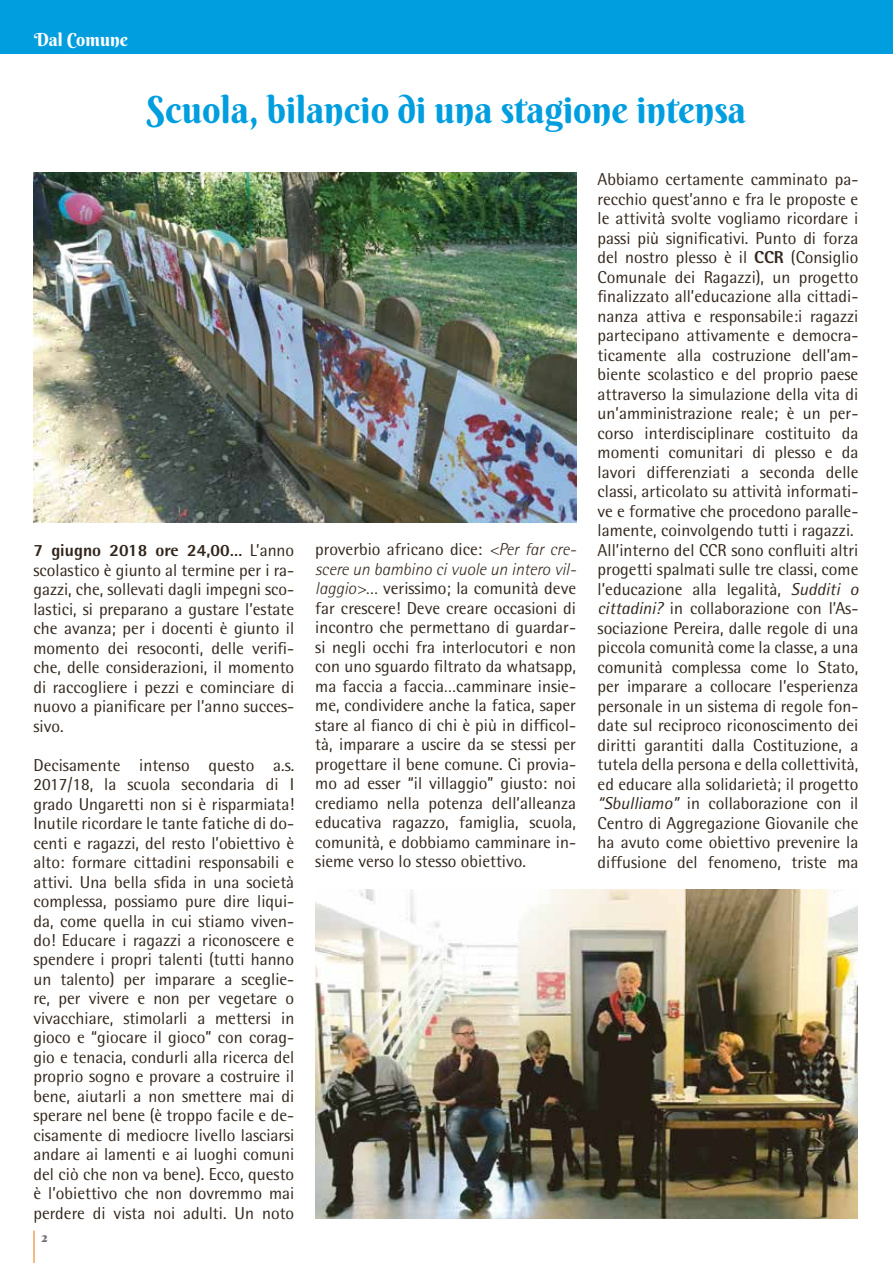
<style>
.page{position:relative;width:893px;height:1263px;background:#fff}
.page>*{position:absolute;margin:0;border:0;box-sizing:border-box;transform-origin:0 0}
.t1{font:37.5px "Berkshire Swash";color:#009ede}
.t2{font:18px "Berkshire Swash";color:#fff}
.t3{font:17.25px/19.5px "Rotis Semi Sans";color:#32261c;text-align:justify}
.t4{font:13.5px "Berkshire Swash";color:#6d6966}
.s1{font-weight:800}
.s2{font-weight:300;font-style:italic}
.s3{font-style:italic}
</style>
<div class="page">
<hr style="left:33px;top:1231px;width:2px;height:32px;background:#ed8028">
<div style="left:0;top:0;width:893px;height:54px;background:#009ede"></div>
<img style="left:33px;top:172px;width:543px;height:350px">
<img style="left:315px;top:889px;width:543px;height:329px">
<p class="t2" style="left:34px;top:29px;width:96px">Dal Comune</p>
<h1 class="t1" style="left:146px;top:86px;width:601px">Scuola, bilancio di una stagione intensa</h1>
<p class="t3" style="left:33px;top:540px;width:262px"><span class="s1">7 giugno 2018 ore 24,00…</span> L’anno scolastico è giunto al termine per i ra&shy;gazzi, che, sollevati dagli impegni sco&shy;lastici, si preparano a gustare l’estate che avanza; per i docenti è giunto il momento dei resoconti, delle verifi&shy;che, delle considerazioni, il momento di raccogliere i pezzi e cominciare di nuovo a pianificare per l’anno succes&shy;sivo.</p>
<p class="t3" style="left:33px;top:755px;width:262px">Decisamente intenso questo a.s.<br>2017/18, la scuola secondaria di I grado Ungaretti non si è risparmiata!<br>Inutile ricordare le tante fatiche di do&shy;centi e ragazzi, del resto l’obiettivo è alto: formare cittadini responsabili e attivi. Una bella sfida in una società complessa, possiamo pure dire liqui&shy;da, come quella in cui stiamo viven&shy;do! Educare i ragazzi a riconoscere e spendere i propri talenti (tutti hanno un talento) per imparare a sceglie&shy;re, per vivere e non per vegetare o vivacchiare, stimolarli a mettersi in gioco e “giocare il gioco” con corag&shy;gio e tenacia, condurli alla ricerca del proprio sogno e provare a costruire il bene, aiutarli a non smettere mai di sperare nel bene (è troppo facile e de&shy;cisamente di mediocre livello lasciarsi andare ai lamenti e ai luoghi comuni del ciò che non va bene). Ecco, questo è l’obiettivo che non dovremmo mai perdere di vista noi adulti. Un noto</p>
<p class="t4" style="left:41px;top:1229px;width:8px">2</p>
<p class="t3" style="left:315px;top:540px;width:262px">proverbio africano dice: <span class="s2">&lt;Per far cre&shy;scere un bambino ci vuole un intero vil&shy;laggio&gt;</span>… verissimo; la comunità deve far crescere! Deve creare occasioni di incontro che permettano di guardar&shy;si negli occhi fra interlocutori e non con uno sguardo filtrato da whatsapp, ma faccia a faccia…camminare insie&shy;me, condividere anche la fatica, saper stare al fianco di chi è più in difficol&shy;tà, imparare a uscire da se stessi per progettare il bene comune. Ci provia&shy;mo ad esser “il villaggio” giusto: noi crediamo nella potenza dell’alleanza educativa ragazzo, famiglia, scuola, comunità, e dobbiamo camminare in&shy;sieme verso lo stesso obiettivo.</p>
<p class="t3" style="left:598px;top:170px;width:262px;text-align:left">Abbiamo certamente camminato pa&shy;recchio quest’anno e fra le proposte e le attività svolte vogliamo ricordare i passi più significativi. Punto di forza del nostro plesso è il <span class="s1">CCR</span> (Consiglio Comunale dei Ragazzi), un progetto finalizzato all’educazione alla cittadi&shy;nanza attiva e responsabile:i ragazzi partecipano attivamente e democra&shy;ticamente alla costruzione dell’am&shy;biente scolastico e del proprio paese attraverso la simulazione della vita di un’amministrazione reale; è un per&shy;corso interdisciplinare costituito da momenti comunitari di plesso e da lavori differenziati a seconda delle classi, articolato su attività informati&shy;ve e formative che procedono paralle&shy;lamente, coinvolgendo tutti i ragazzi.<br>All’interno del CCR sono confluiti altri progetti spalmati sulle tre classi, come l’educazione alla legalità, <span class="s3">Sudditi o cittadini?</span> in collaborazione con l’As&shy;sociazione Pereira, dalle regole di una piccola comunità come la classe, a una comunità complessa come lo Stato, per imparare a collocare l’esperienza personale in un sistema di regole fon&shy;date sul reciproco riconoscimento dei diritti garantiti dalla Costituzione, a tutela della persona e della collettività, ed educare alla solidarietà; il progetto <span class="s3">“Sbulliamo”</span> in collaborazione con il Centro di Aggregazione Giovanile che ha avuto come obiettivo prevenire la diffusione del fenomeno, triste ma</p>
</div>
